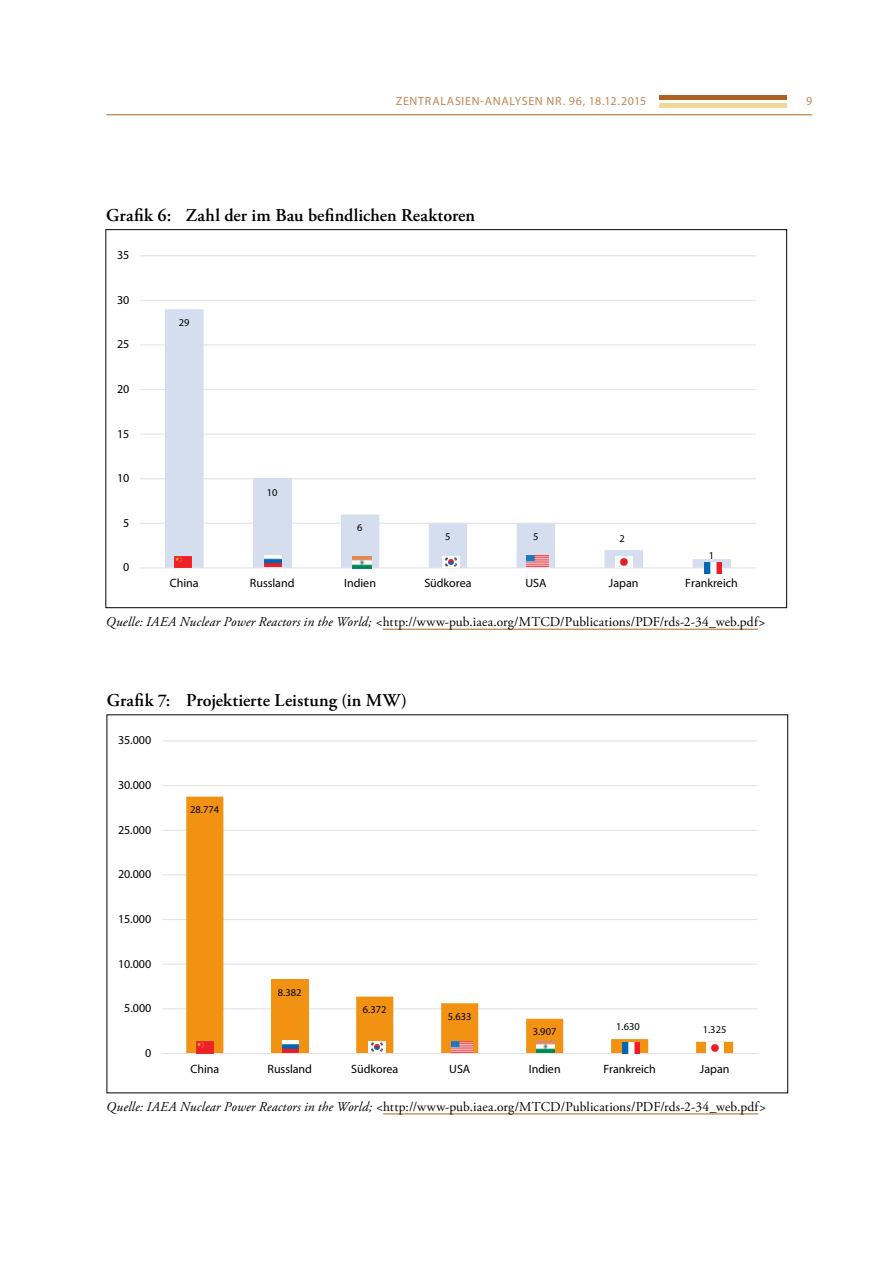
<style>
.page{position:relative;width:893px;height:1263px;background:#fff}
.page>*{position:absolute;margin:0;border:0;box-sizing:border-box;transform-origin:0 0}
.t1{font:600 18px "Adobe Garamond Pro";color:#000}
.t2{font:13.5px "Adobe Garamond Pro";letter-spacing:.01em;color:#000}
.t3{font:12px "Myriad Pro";letter-spacing:-.005em;color:#000}
.t4{font:12px "Myriad Pro";letter-spacing:.05em;color:#c18654}
.t5{font:10.5px "Myriad Pro";letter-spacing:.005em;color:#000}
.s1{font-style:italic}
</style>
<div class="page">
<div style="left:659px;top:103px;width:128px;height:5px;background:#f0d892"></div>
<hr style="left:659px;top:96px;width:128px;height:4px;background:#ae6221">
<hr style="left:106px;top:114px;width:706px;height:1px;background:#ae6221">
<hr style="left:383px;top:629px;width:375px;height:1px;background:#ae6221">
<hr style="left:140px;top:523px;width:616px;height:1px;background:#e3e3e3">
<hr style="left:140px;top:478px;width:616px;height:1px;background:#e3e3e3">
<hr style="left:140px;top:434px;width:616px;height:1px;background:#e3e3e3">
<hr style="left:140px;top:389px;width:616px;height:1px;background:#e3e3e3">
<hr style="left:140px;top:344px;width:616px;height:1px;background:#e3e3e3">
<hr style="left:140px;top:300px;width:616px;height:1px;background:#e3e3e3">
<hr style="left:140px;top:255px;width:616px;height:1px;background:#e3e3e3">
<svg style="left:165px;top:309px;width:566px;height:258px"></svg>
<hr style="left:140px;top:567px;width:616px;height:1px;background:#e3e3e3">
<img style="left:527px;top:555px;width:21px;height:11px">
<img style="left:353px;top:556px;width:18px;height:12px">
<img style="left:265px;top:555px;width:17px;height:11px">
<img style="left:705px;top:562px;width:17px;height:11px">
<img style="left:442px;top:556px;width:17px;height:12px">
<img style="left:175px;top:556px;width:16px;height:12px">
<img style="left:615px;top:556px;width:17px;height:12px">
<hr style="left:383px;top:1114px;width:375px;height:1px;background:#ae6221">
<hr style="left:162px;top:1008px;width:595px;height:1px;background:#e3e3e3">
<hr style="left:162px;top:964px;width:595px;height:1px;background:#e3e3e3">
<hr style="left:162px;top:919px;width:595px;height:1px;background:#e3e3e3">
<hr style="left:162px;top:874px;width:595px;height:1px;background:#e3e3e3">
<hr style="left:162px;top:830px;width:595px;height:1px;background:#e3e3e3">
<hr style="left:162px;top:785px;width:595px;height:1px;background:#e3e3e3">
<hr style="left:162px;top:740px;width:595px;height:1px;background:#e3e3e3">
<svg style="left:186px;top:796px;width:547px;height:257px"></svg>
<hr style="left:162px;top:1053px;width:595px;height:1px;background:#e3e3e3">
<img style="left:451px;top:1041px;width:22px;height:11px">
<img style="left:537px;top:1040px;width:18px;height:12px">
<img style="left:282px;top:1041px;width:17px;height:11px">
<img style="left:623px;top:1042px;width:16px;height:11px">
<img style="left:369px;top:1041px;width:16px;height:11px">
<img style="left:196px;top:1042px;width:17px;height:11px">
<img style="left:707px;top:1042px;width:17px;height:11px">
<p class="t4" style="left:396px;top:94px;width:252px">ZENTRALASIEN-ANALYSEN NR. 96, 18.12.2015</p>
<p class="t4" style="left:806px;top:94px;width:8px">9</p>
<h1 class="t1" style="left:106px;top:205px;width:370px">Grafik 6: Zahl der im Bau befindlichen Reaktoren</h1>
<p class="t3" style="left:117px;top:248px;width:14px">35</p>
<p class="t3" style="left:117px;top:292px;width:14px">30</p>
<p class="t3" style="left:117px;top:337px;width:14px">25</p>
<p class="t3" style="left:117px;top:382px;width:14px">20</p>
<p class="t3" style="left:117px;top:426px;width:14px">15</p>
<p class="t3" style="left:117px;top:471px;width:14px">10</p>
<p class="t3" style="left:123px;top:515px;width:8px">5</p>
<p class="t3" style="left:123px;top:560px;width:8px">0</p>
<p class="t5" style="left:179px;top:316px;width:12px">29</p>
<p class="t5" style="left:267px;top:486px;width:12px">10</p>
<p class="t5" style="left:357px;top:521px;width:7px">6</p>
<p class="t5" style="left:445px;top:530px;width:7px">5</p>
<p class="t5" style="left:533px;top:530px;width:7px">5</p>
<p class="t5" style="left:619px;top:532px;width:7px">2</p>
<p class="t5" style="left:709px;top:549px;width:7px">1</p>
<p class="t3" style="left:170px;top:575px;width:30px">China</p>
<p class="t3" style="left:250px;top:575px;width:46px">Russland</p>
<p class="t3" style="left:344px;top:575px;width:33px">Indien</p>
<p class="t3" style="left:424px;top:575px;width:49px">Südkorea</p>
<p class="t3" style="left:525px;top:575px;width:23px">USA</p>
<p class="t3" style="left:609px;top:575px;width:31px">Japan</p>
<p class="t3" style="left:685px;top:575px;width:54px">Frankreich</p>
<p class="t2" style="left:106px;top:614px;width:661px"><span class="s1">Quelle: IAEA Nuclear Power Reactors in the World; &lt;</span>http://www-pub.iaea.org/MTCD/Publications/PDF/rds-2-34_web.pdf<span class="s1">&gt;</span></p>
<h1 class="t1" style="left:107px;top:690px;width:302px">Grafik 7: Projektierte Leistung (in MW)</h1>
<p class="t3" style="left:118px;top:733px;width:35px">35.000</p>
<p class="t3" style="left:118px;top:778px;width:35px">30.000</p>
<p class="t3" style="left:118px;top:822px;width:35px">25.000</p>
<p class="t3" style="left:118px;top:867px;width:35px">20.000</p>
<p class="t3" style="left:118px;top:912px;width:35px">15.000</p>
<p class="t3" style="left:118px;top:956px;width:35px">10.000</p>
<p class="t3" style="left:124px;top:1001px;width:29px">5.000</p>
<p class="t3" style="left:145px;top:1046px;width:8px">0</p>
<p class="t5" style="left:190px;top:803px;width:31px">28.774</p>
<p class="t5" style="left:278px;top:985px;width:25px">8.382</p>
<p class="t5" style="left:363px;top:1003px;width:25px">6.372</p>
<p class="t5" style="left:448px;top:1010px;width:25px">5.633</p>
<p class="t5" style="left:533px;top:1025px;width:25px">3.907</p>
<p class="t5" style="left:616px;top:1020px;width:25px">1.630</p>
<p class="t5" style="left:703px;top:1023px;width:25px">1.325</p>
<p class="t3" style="left:190px;top:1061px;width:30px">China</p>
<p class="t3" style="left:268px;top:1061px;width:46px">Russland</p>
<p class="t3" style="left:351px;top:1061px;width:49px">Südkorea</p>
<p class="t3" style="left:449px;top:1061px;width:23px">USA</p>
<p class="t3" style="left:529px;top:1061px;width:33px">Indien</p>
<p class="t3" style="left:603px;top:1061px;width:54px">Frankreich</p>
<p class="t3" style="left:700px;top:1061px;width:31px">Japan</p>
<p class="t2" style="left:106px;top:1098px;width:661px"><span class="s1">Quelle: IAEA Nuclear Power Reactors in the World; &lt;</span>http://www-pub.iaea.org/MTCD/Publications/PDF/rds-2-34_web.pdf<span class="s1">&gt;</span></p>
</div>
